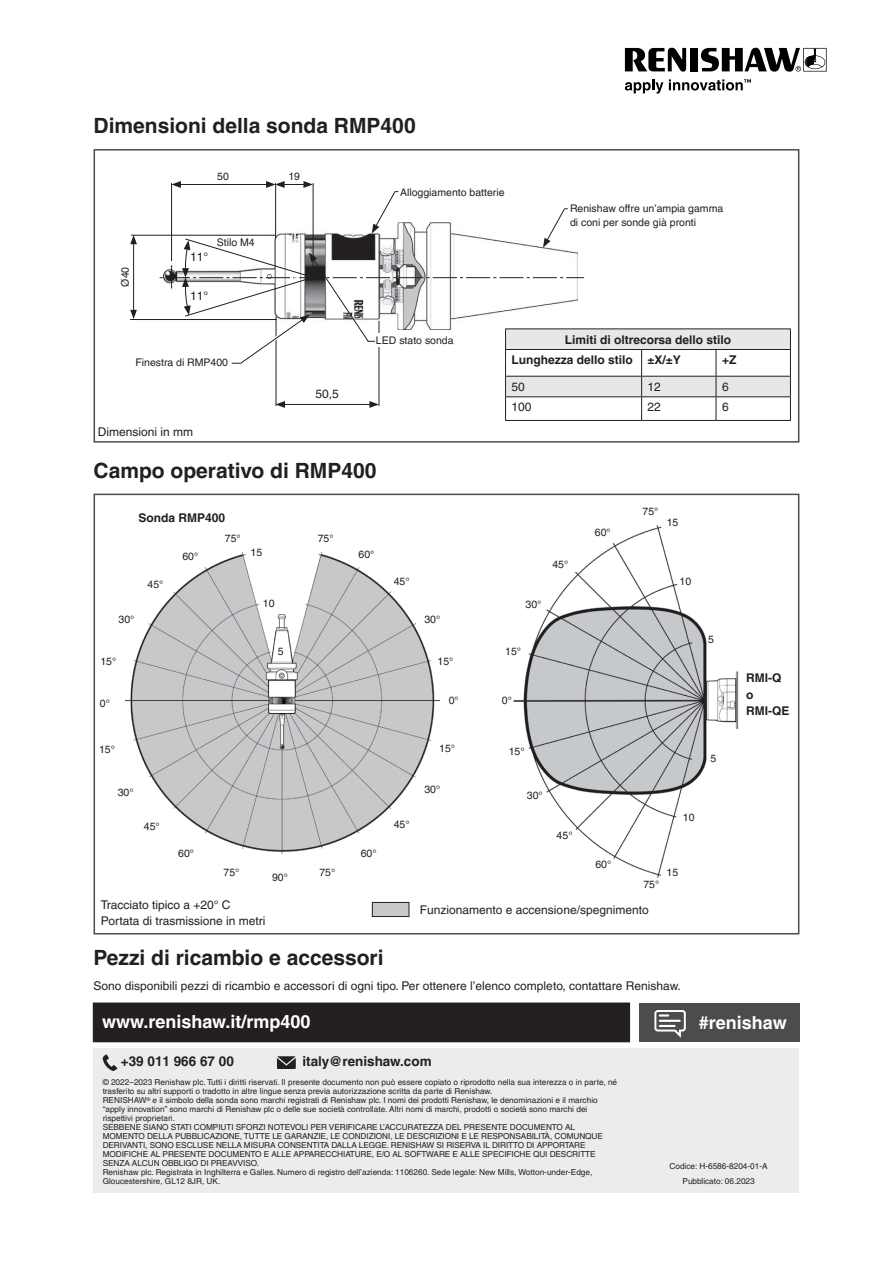
<style>
.page{position:relative;width:893px;height:1263px;background:#fff}
.page>*{position:absolute;margin:0;border:0;box-sizing:border-box;transform-origin:0 0}
.Subheading_14pt_Bold{font:700 21px "Helvetica LT Pro";color:#231f20}
.back_page_URL_white{font:700 18px "Helvetica LT Pro";color:#fff}
.back_page_contact_de{font:700 13.5px "Helvetica LT Pro";color:#231f20}
.Body_Text_8pt{font:12px/16.5px "Helvetica LT Pro";color:#231f20}
.Table_body_text{font:700 12px "Helvetica LT Pro";color:#231f20}
.Table_body_text-2{font:12px "Helvetica LT Pro";color:#231f20}
.Body_Text_8pt_Bold{font:700 12px/16.5px "Helvetica LT Pro";color:#231f20}
.Figure_text{font:12px "Helvetica LT Pro";color:#231f20}
.Figure_text-2{font:10.5px/13.5px "Helvetica LT Pro";color:#231f20}
.Disclaimer{font:8.25px/9px "Helvetica LT Pro";color:#231f20}
.Part_No{font:8.25px "Helvetica LT Pro";color:#231f20}
</style>
<div class="page">
<svg style="left:625px;top:80px;width:38px;height:14px"></svg>
<svg style="left:625px;top:48px;width:61px;height:24px"></svg>
<div style="left:690px;top:48px;width:8px;height:23px;background:#000001"></div>
<svg style="left:701px;top:48px;width:126px;height:24px"></svg>
<svg style="left:669px;top:79px;width:82px;height:12px"></svg>
<div style="left:94px;top:1048px;width:705px;height:145px;background:#ececee"></div>
<div style="left:639px;top:1004px;width:160px;height:38px;background:#4d4b4d"></div>
<svg style="left:103px;top:1054px;width:14px;height:17px"></svg>
<svg style="left:277px;top:1056px;width:19px;height:13px"></svg>
<div style="left:639px;top:1003px;width:160px;height:38px;background:#4d4b4d"></div>
<svg style="left:654px;top:1010px;width:32px;height:28px"></svg>
<div style="left:94px;top:1003px;width:535px;height:38px;background:#231f20"></div>
<div style="left:93px;top:1002px;width:537px;height:40px;border:2px solid #231f20"></div>
<hr style="left:131px;top:235px;width:145px;height:1px;background:#231f20">
<hr style="left:130px;top:319px;width:147px;height:1px;background:#231f20">
<hr style="left:133px;top:242px;width:1px;height:70px;background:#231f20">
<svg style="left:130px;top:235px;width:7px;height:9px"></svg>
<svg style="left:130px;top:310px;width:7px;height:9px"></svg>
<img style="left:513px;top:525px;width:226px;height:353px">
<img style="left:126px;top:552px;width:314px;height:302px">
<div style="left:94px;top:149px;width:705px;height:294px;border:2px solid #4d4b4d"></div>
<div style="left:94px;top:494px;width:705px;height:440px;border:2px solid #4d4b4d"></div>
<div style="left:372px;top:902px;width:37px;height:14px;background:#c7c8ca"></div>
<div style="left:372px;top:902px;width:37px;height:15px;border:1px solid #231f20"></div>
<svg style="left:160px;top:181px;width:631px;height:239px"></svg>
<hr style="left:505px;top:420px;width:137px;height:1px;background:#231f20">
<hr style="left:642px;top:420px;width:74px;height:1px;background:#231f20">
<hr style="left:716px;top:420px;width:75px;height:1px;background:#231f20">
<hr style="left:505px;top:328px;width:137px;height:1px;background:#231f20">
<hr style="left:642px;top:328px;width:74px;height:1px;background:#231f20">
<hr style="left:716px;top:328px;width:75px;height:1px;background:#231f20">
<p class="Subheading_14pt_Bold" style="left:94px;top:113px;width:324px">Dimensioni della sonda RMP400</p>
<p class="Figure_text-2" style="left:217px;top:169px;width:13px">50</p>
<p class="Figure_text-2" style="left:118px;top:287px;width:21px;rotate:-90deg">Ø40</p>
<p class="Figure_text" style="left:190px;top:250px;width:20px">11°</p>
<p class="Figure_text" style="left:190px;top:289px;width:20px">11°</p>
<p class="Figure_text-2" style="left:217px;top:236px;width:39px">Stilo M4</p>
<p class="Figure_text-2" style="left:135px;top:356px;width:94px">Finestra di RMP400</p>
<p class="Table_body_text-2" style="left:98px;top:425px;width:97px">Dimensioni in mm</p>
<p class="Figure_text-2" style="left:288px;top:169px;width:13px">19</p>
<p class="Figure_text" style="left:316px;top:387px;width:25px">50,5</p>
<p class="Figure_text-2" style="left:400px;top:185px;width:106px">Alloggiamento batterie</p>
<p class="Figure_text-2" style="left:570px;top:202px;width:155px">Renishaw offre un’ampia gamma di coni per sonde già pronti</p>
<p class="Figure_text-2" style="left:376px;top:334px;width:79px">LED stato sonda</p>
<p class="Table_body_text" style="left:565px;top:332px;width:168px">Limiti di oltrecorsa dello stilo</p>
<p class="Table_body_text" style="left:512px;top:353px;width:123px">Lunghezza dello stilo</p>
<p class="Table_body_text" style="left:648px;top:353px;width:35px">±X/±Y</p>
<p class="Table_body_text" style="left:722px;top:353px;width:16px">+Z</p>
<p class="Table_body_text-2" style="left:512px;top:380px;width:15px">50</p>
<p class="Table_body_text-2" style="left:648px;top:380px;width:15px">12</p>
<p class="Table_body_text-2" style="left:722px;top:380px;width:8px">6</p>
<p class="Table_body_text-2" style="left:512px;top:400px;width:22px">100</p>
<p class="Table_body_text-2" style="left:648px;top:400px;width:15px">22</p>
<p class="Table_body_text-2" style="left:722px;top:400px;width:8px">6</p>
<p class="Subheading_14pt_Bold" style="left:94px;top:457px;width:284px">Campo operativo di RMP400</p>
<p class="Body_Text_8pt_Bold" style="left:138px;top:509px;width:88px">Sonda RMP400</p>
<p class="Figure_text-2" style="left:119px;top:612px;width:17px">30°</p>
<p class="Figure_text-2" style="left:100px;top:654px;width:17px">15°</p>
<p class="Figure_text-2" style="left:100px;top:696px;width:12px">0°</p>
<p class="Figure_text-2" style="left:99px;top:742px;width:17px">15°</p>
<p class="Figure_text-2" style="left:148px;top:577px;width:17px">45°</p>
<p class="Figure_text-2" style="left:182px;top:549px;width:17px">60°</p>
<p class="Figure_text-2" style="left:225px;top:531px;width:17px">75°</p>
<p class="Figure_text-2" style="left:251px;top:545px;width:13px">15</p>
<p class="Figure_text-2" style="left:263px;top:596px;width:13px">10</p>
<p class="Figure_text-2" style="left:278px;top:645px;width:7px">5</p>
<p class="Figure_text-2" style="left:318px;top:531px;width:17px">75°</p>
<p class="Figure_text-2" style="left:358px;top:548px;width:17px">60°</p>
<p class="Figure_text-2" style="left:394px;top:574px;width:17px">45°</p>
<p class="Figure_text-2" style="left:424px;top:612px;width:17px">30°</p>
<p class="Figure_text-2" style="left:438px;top:654px;width:17px">15°</p>
<p class="Figure_text-2" style="left:449px;top:694px;width:12px">0°</p>
<p class="Figure_text-2" style="left:439px;top:741px;width:17px">15°</p>
<p class="Figure_text-2" style="left:552px;top:557px;width:17px">45°</p>
<p class="Figure_text-2" style="left:526px;top:598px;width:17px">30°</p>
<p class="Figure_text-2" style="left:505px;top:644px;width:17px">15°</p>
<p class="Figure_text-2" style="left:502px;top:693px;width:12px">0°</p>
<p class="Figure_text-2" style="left:509px;top:744px;width:17px">15°</p>
<p class="Figure_text-2" style="left:595px;top:525px;width:17px">60°</p>
<p class="Figure_text-2" style="left:642px;top:505px;width:17px">75°</p>
<p class="Figure_text-2" style="left:667px;top:516px;width:13px">15</p>
<p class="Figure_text-2" style="left:679px;top:575px;width:13px">10</p>
<p class="Figure_text-2" style="left:118px;top:786px;width:17px">30°</p>
<p class="Figure_text-2" style="left:144px;top:819px;width:17px">45°</p>
<p class="Figure_text-2" style="left:178px;top:846px;width:17px">60°</p>
<p class="Figure_text-2" style="left:224px;top:866px;width:17px">75°</p>
<p class="Figure_text-2" style="left:272px;top:871px;width:17px">90°</p>
<p class="Figure_text-2" style="left:319px;top:865px;width:17px">75°</p>
<p class="Figure_text-2" style="left:361px;top:846px;width:17px">60°</p>
<p class="Figure_text-2" style="left:394px;top:818px;width:17px">45°</p>
<p class="Figure_text-2" style="left:424px;top:782px;width:17px">30°</p>
<p class="Figure_text-2" style="left:527px;top:788px;width:17px">30°</p>
<p class="Figure_text-2" style="left:557px;top:828px;width:17px">45°</p>
<p class="Figure_text-2" style="left:595px;top:857px;width:17px">60°</p>
<p class="Figure_text-2" style="left:643px;top:877px;width:17px">75°</p>
<p class="Body_Text_8pt" style="left:101px;top:896px;width:166px">Tracciato tipico a +20° C<br>Portata di trasmissione in metri</p>
<p class="Body_Text_8pt" style="left:420px;top:901px;width:230px">Funzionamento e accensione/spegnimento</p>
<p class="Figure_text-2" style="left:683px;top:810px;width:13px">10</p>
<p class="Figure_text-2" style="left:667px;top:865px;width:13px">15</p>
<p class="Subheading_14pt_Bold" style="left:94px;top:945px;width:292px">Pezzi di ricambio e accessori</p>
<p class="Body_Text_8pt" style="left:94px;top:978px;width:589px">Sono disponibili pezzi di ricambio e accessori di ogni tipo. Per ottenere l’elenco completo, contattare Renishaw.</p>
<p class="Figure_text-2" style="left:708px;top:632px;width:7px">5</p>
<p class="Figure_text-2" style="left:711px;top:751px;width:7px">5</p>
<p class="Body_Text_8pt_Bold" style="left:746px;top:670px;width:37px">RMI-Q o</p>
<p class="Body_Text_8pt_Bold" style="left:746px;top:703px;width:45px">RMI-QE</p>
<p class="back_page_URL_white" style="left:102px;top:1011px;width:210px">www.renishaw.it/rmp400</p>
<p class="back_page_contact_de" style="left:121px;top:1053px;width:114px">+39 011 966 67 00</p>
<p class="back_page_contact_de" style="left:302px;top:1053px;width:131px">italy@renishaw.com</p>
<p class="Disclaimer" style="left:103px;top:1078px;width:516px">© 2022–2023 Renishaw plc. Tutti i diritti riservati. Il presente documento non può essere copiato o riprodotto nella sua interezza o in parte, né trasferito su altri supporti o tradotto in altre lingue senza previa autorizzazione scritta da parte di Renishaw.</p>
<p class="Disclaimer" style="left:103px;top:1096px;width:497px">RENISHAW<sup>®</sup> e il simbolo della sonda sono marchi registrati di Renishaw plc. I nomi dei prodotti Renishaw, le denominazioni e il marchio “apply innovation” sono marchi di Renishaw plc o delle sue società controllate. Altri nomi di marchi, prodotti o società sono marchi dei rispettivi proprietari.</p>
<p class="Disclaimer" style="left:103px;top:1123px;width:502px">SEBBENE SIANO STATI COMPIUTI SFORZI NOTEVOLI PER VERIFICARE L’ACCURATEZZA DEL PRESENTE DOCUMENTO AL MOMENTO DELLA PUBBLICAZIONE, TUTTE LE GARANZIE, LE CONDIZIONI, LE DESCRIZIONI E LE RESPONSABILITÀ, COMUNQUE DERIVANTI, SONO ESCLUSE NELLA MISURA CONSENTITA DALLA LEGGE. RENISHAW SI RISERVA IL DIRITTO DI APPORTARE MODIFICHE AL PRESENTE DOCUMENTO E ALLE APPARECCHIATURE, E/O AL SOFTWARE E ALLE SPECIFICHE QUI DESCRITTE SENZA ALCUN OBBLIGO DI PREAVVISO.</p>
<p class="Disclaimer" style="left:103px;top:1168px;width:491px">Renishaw plc. Registrata in Inghilterra e Galles. Numero di registro dell’azienda: 1106260. Sede legale: New Mills, Wotton-under-Edge,<br>Gloucestershire, GL12 8JR, UK.</p>
<h2 class="back_page_URL_white" style="left:699px;top:1011px;width:89px">#renishaw</h2>
<p class="Part_No" style="left:669px;top:1161px;width:100px">Codice: H-6586-8204-01-A</p>
<p class="Part_No" style="left:682px;top:1176px;width:74px">Pubblicato: 06.2023</p>
</div>
